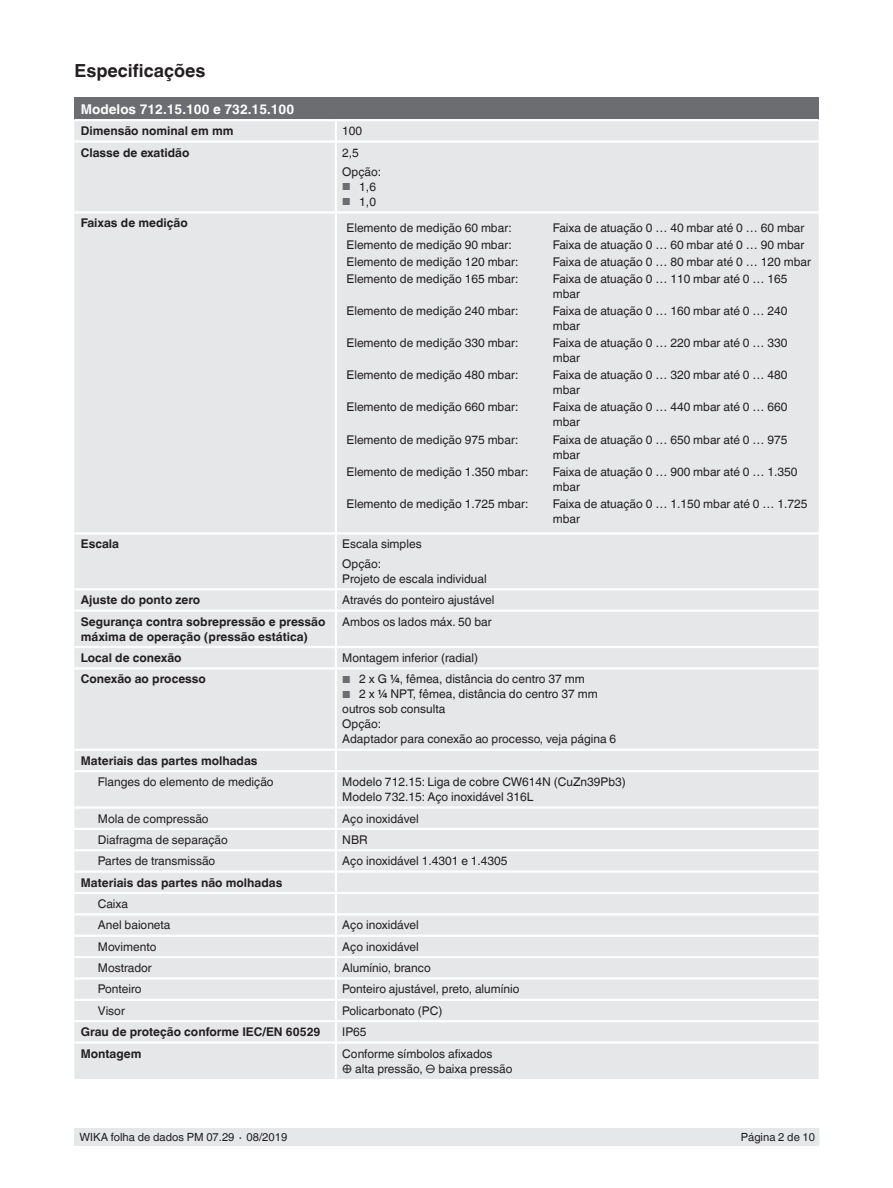
<style>
.page{position:relative;width:893px;height:1188px;background:#fff}
.page>*{position:absolute;margin:0;border:0;box-sizing:border-box;transform-origin:0 0}
.t1{font:700 18px "Helvetica World";color:#231f20}
.t2{font:700 13.5px "Helvetica World";color:#fff}
.t3{font:12px/15px "Helvetica World";color:#231f20}
.t4{font:700 12px/15px "Helvetica World";color:#231f20}
.t5{font:11.25px "Helvetica World";color:#231f20}
.s1{font-size:10.2px;color:#6c6d70}
.s2{font-weight:700}
</style>
<div class="page">
<div style="left:75px;top:1128px;width:744px;height:17px;background:#e6e7e9"></div>
<div style="left:74px;top:98px;width:745px;height:22px;background:#6c6d70"></div>
<div style="left:74px;top:121px;width:745px;height:958px;background:#e6e7e9"></div>
<hr style="left:74px;top:119px;width:262px;height:2px;background:#fff">
<hr style="left:336px;top:119px;width:483px;height:2px;background:#fff">
<hr style="left:335px;top:590px;width:2px;height:20px;background:#fff">
<hr style="left:335px;top:612px;width:2px;height:34px;background:#fff">
<hr style="left:336px;top:588px;width:483px;height:2px;background:#fff">
<hr style="left:336px;top:610px;width:483px;height:2px;background:#fff">
<hr style="left:336px;top:828px;width:483px;height:2px;background:#fff">
<hr style="left:336px;top:849px;width:483px;height:2px;background:#fff">
<hr style="left:336px;top:870px;width:483px;height:3px;background:#fff">
<hr style="left:336px;top:913px;width:483px;height:2px;background:#fff">
<hr style="left:336px;top:935px;width:483px;height:2px;background:#fff">
<hr style="left:336px;top:999px;width:483px;height:2px;background:#fff">
<hr style="left:336px;top:1020px;width:483px;height:2px;background:#fff">
<svg style="left:335px;top:121px;width:2px;height:19px"></svg>
<hr style="left:74px;top:140px;width:262px;height:3px;background:#fff">
<hr style="left:336px;top:140px;width:483px;height:3px;background:#fff">
<hr style="left:335px;top:143px;width:2px;height:68px;background:#fff">
<hr style="left:74px;top:211px;width:262px;height:3px;background:#fff">
<hr style="left:336px;top:211px;width:483px;height:3px;background:#fff">
<hr style="left:335px;top:214px;width:2px;height:318px;background:#fff">
<hr style="left:74px;top:532px;width:262px;height:3px;background:#fff">
<hr style="left:336px;top:532px;width:483px;height:3px;background:#fff">
<hr style="left:335px;top:535px;width:2px;height:53px;background:#fff">
<hr style="left:74px;top:588px;width:262px;height:2px;background:#fff">
<svg style="left:335px;top:751px;width:2px;height:19px"></svg>
<hr style="left:335px;top:772px;width:2px;height:34px;background:#fff">
<hr style="left:74px;top:892px;width:262px;height:2px;background:#fff">
<hr style="left:336px;top:892px;width:483px;height:2px;background:#fff">
<svg style="left:335px;top:809px;width:2px;height:104px"></svg>
<hr style="left:335px;top:915px;width:2px;height:20px;background:#fff">
<hr style="left:74px;top:956px;width:262px;height:2px;background:#fff">
<hr style="left:336px;top:956px;width:483px;height:2px;background:#fff">
<hr style="left:74px;top:977px;width:262px;height:3px;background:#fff">
<hr style="left:336px;top:977px;width:483px;height:3px;background:#fff">
<svg style="left:335px;top:937px;width:2px;height:104px"></svg>
<hr style="left:74px;top:749px;width:262px;height:2px;background:#fff">
<hr style="left:336px;top:749px;width:483px;height:2px;background:#fff">
<hr style="left:74px;top:610px;width:262px;height:2px;background:#fff">
<hr style="left:74px;top:646px;width:262px;height:2px;background:#fff">
<hr style="left:336px;top:646px;width:483px;height:2px;background:#fff">
<svg style="left:335px;top:648px;width:2px;height:19px"></svg>
<hr style="left:74px;top:667px;width:262px;height:3px;background:#fff">
<hr style="left:336px;top:667px;width:483px;height:3px;background:#fff">
<hr style="left:335px;top:670px;width:2px;height:79px;background:#fff">
<hr style="left:74px;top:770px;width:262px;height:2px;background:#fff">
<hr style="left:336px;top:770px;width:483px;height:2px;background:#fff">
<hr style="left:74px;top:806px;width:262px;height:3px;background:#fff">
<hr style="left:336px;top:806px;width:483px;height:3px;background:#fff">
<hr style="left:74px;top:828px;width:262px;height:2px;background:#fff">
<hr style="left:74px;top:849px;width:262px;height:2px;background:#fff">
<hr style="left:74px;top:870px;width:262px;height:3px;background:#fff">
<hr style="left:74px;top:913px;width:262px;height:2px;background:#fff">
<hr style="left:74px;top:935px;width:262px;height:2px;background:#fff">
<hr style="left:74px;top:999px;width:262px;height:2px;background:#fff">
<hr style="left:74px;top:1020px;width:262px;height:2px;background:#fff">
<hr style="left:74px;top:1041px;width:262px;height:3px;background:#fff">
<hr style="left:336px;top:1041px;width:483px;height:3px;background:#fff">
<hr style="left:335px;top:1044px;width:2px;height:35px;background:#fff">
<div style="left:342px;top:219px;width:477px;height:308px;background:#e6e7e9"></div>
<h1 class="t1" style="left:74px;top:60px;width:133px">Especificações</h1>
<p class="t2" style="left:81px;top:101px;width:215px">Modelos 712.15.100 e 732.15.100</p>
<p class="t4" style="left:81px;top:123px;width:154px">Dimensão nominal em mm</p>
<p class="t3" style="left:342px;top:123px;width:22px">100</p>
<p class="t4" style="left:81px;top:145px;width:110px">Classe de exatidão</p>
<p class="t3" style="left:342px;top:143px;width:40px;line-height:19.5px">2,5<br>Opção:</p>
<p class="t3" style="left:342px;top:179px;width:35px"><span class="s1">■</span> 1,6</p>
<p class="t3" style="left:342px;top:194px;width:35px"><span class="s1">■</span> 1,0</p>
<p class="t4" style="left:81px;top:216px;width:108px">Faixas de medição</p>
<p class="t3" style="left:347px;top:220px;width:167px">Elemento de medição 60 mbar:</p>
<p class="t3" style="left:553px;top:220px;width:253px">Faixa de atuação 0 … 40 mbar até 0 … 60 mbar</p>
<p class="t3" style="left:347px;top:237px;width:167px">Elemento de medição 90 mbar:</p>
<p class="t3" style="left:553px;top:237px;width:253px">Faixa de atuação 0 … 60 mbar até 0 … 90 mbar</p>
<p class="t3" style="left:347px;top:254px;width:174px">Elemento de medição 120 mbar:</p>
<p class="t3" style="left:553px;top:254px;width:260px">Faixa de atuação 0 … 80 mbar até 0 … 120 mbar</p>
<p class="t3" style="left:347px;top:271px;width:174px">Elemento de medição 165 mbar:</p>
<p class="t3" style="left:553px;top:271px;width:236px">Faixa de atuação 0 … 110 mbar até 0 … 165 mbar</p>
<p class="t3" style="left:347px;top:303px;width:174px">Elemento de medição 240 mbar:</p>
<p class="t3" style="left:553px;top:303px;width:236px">Faixa de atuação 0 … 160 mbar até 0 … 240 mbar</p>
<p class="t3" style="left:347px;top:336px;width:174px">Elemento de medição 330 mbar:</p>
<p class="t3" style="left:553px;top:336px;width:236px">Faixa de atuação 0 … 220 mbar até 0 … 330 mbar</p>
<p class="t3" style="left:347px;top:368px;width:174px">Elemento de medição 480 mbar:</p>
<p class="t3" style="left:553px;top:368px;width:236px">Faixa de atuação 0 … 320 mbar até 0 … 480 mbar</p>
<p class="t3" style="left:347px;top:400px;width:174px">Elemento de medição 660 mbar:</p>
<p class="t3" style="left:553px;top:400px;width:236px">Faixa de atuação 0 … 440 mbar até 0 … 660 mbar</p>
<p class="t3" style="left:347px;top:432px;width:174px">Elemento de medição 975 mbar:</p>
<p class="t3" style="left:553px;top:432px;width:236px">Faixa de atuação 0 … 650 mbar até 0 … 975 mbar</p>
<p class="t3" style="left:347px;top:464px;width:184px">Elemento de medição 1.350 mbar:</p>
<p class="t3" style="left:553px;top:464px;width:246px">Faixa de atuação 0 … 900 mbar até 0 … 1.350 mbar</p>
<p class="t3" style="left:347px;top:496px;width:184px">Elemento de medição 1.725 mbar:</p>
<p class="t3" style="left:553px;top:496px;width:256px">Faixa de atuação 0 … 1.150 mbar até 0 … 1.725 mbar</p>
<p class="t4" style="left:81px;top:537px;width:40px">Escala</p>
<p class="t3" style="left:342px;top:534px;width:81px;line-height:19.5px">Escala simples<br>Opção:</p>
<p class="t3" style="left:342px;top:571px;width:146px">Projeto de escala individual</p>
<p class="t4" style="left:81px;top:593px;width:121px">Ajuste do ponto zero</p>
<p class="t3" style="left:342px;top:593px;width:154px">Através do ponteiro ajustável</p>
<p class="t4" style="left:81px;top:614px;width:246px">Segurança contra sobrepressão e pressão máxima de operação (pressão estática)</p>
<p class="t3" style="left:342px;top:614px;width:151px">Ambos os lados máx. 50 bar</p>
<p class="t4" style="left:81px;top:650px;width:102px">Local de conexão</p>
<p class="t3" style="left:342px;top:650px;width:137px">Montagem inferior (radial)</p>
<p class="t4" style="left:81px;top:672px;width:127px">Conexão ao processo</p>
<p class="t3" style="left:342px;top:672px;width:244px"><span class="s1">■</span> 2 x G <span class="s2">¼</span>, fêmea, distância do centro 37 mm</p>
<p class="t3" style="left:342px;top:687px;width:275px"><span class="s1">■</span> 2 x <span class="s2">¼</span> NPT, fêmea, distância do centro 37 mm outros sob consulta<br>Opção:<br>Adaptador para conexão ao processo, veja página 6</p>
<p class="t4" style="left:81px;top:753px;width:178px">Materiais das partes molhadas</p>
<p class="t3" style="left:98px;top:775px;width:177px">Flanges do elemento de medição</p>
<p class="t3" style="left:342px;top:775px;width:285px">Modelo 712.15: Liga de cobre CW614N (CuZn39Pb3)<br>Modelo 732.15: Aço inoxidável 316L</p>
<p class="t3" style="left:98px;top:811px;width:112px">Mola de compressão</p>
<p class="t3" style="left:342px;top:811px;width:78px">Aço inoxidável</p>
<p class="t3" style="left:98px;top:832px;width:132px">Diafragma de separação</p>
<p class="t3" style="left:342px;top:832px;width:27px">NBR</p>
<p class="t3" style="left:98px;top:854px;width:119px">Partes de transmissão</p>
<p class="t3" style="left:342px;top:854px;width:167px">Aço inoxidável 1.4301 e 1.4305</p>
<p class="t4" style="left:81px;top:875px;width:203px">Materiais das partes não molhadas</p>
<p class="t3" style="left:98px;top:893px;width:74px;line-height:21.3px">Caixa<br>Anel baioneta</p>
<p class="t3" style="left:342px;top:918px;width:78px">Aço inoxidável</p>
<p class="t3" style="left:98px;top:939px;width:60px">Movimento</p>
<p class="t3" style="left:342px;top:939px;width:78px">Aço inoxidável</p>
<p class="t3" style="left:98px;top:960px;width:56px">Mostrador</p>
<p class="t3" style="left:342px;top:960px;width:90px">Alumínio, branco</p>
<p class="t3" style="left:98px;top:982px;width:45px">Ponteiro</p>
<p class="t3" style="left:342px;top:982px;width:179px">Ponteiro ajustável, preto, alumínio</p>
<p class="t3" style="left:98px;top:1003px;width:29px">Visor</p>
<p class="t3" style="left:342px;top:1003px;width:102px">Policarbonato (PC)</p>
<p class="t4" style="left:81px;top:1025px;width:241px">Grau de proteção conforme IEC/EN 60529</p>
<p class="t3" style="left:342px;top:1025px;width:26px">IP65</p>
<p class="t4" style="left:81px;top:1046px;width:62px">Montagem</p>
<p class="t3" style="left:342px;top:1046px;width:172px">Conforme símbolos afixados<br>⊕ alta pressão, ⊖ baixa pressão</p>
<p class="t5" style="left:80px;top:1131px;width:209px">WIKA folha de dados PM 07.29 ∙ 08/2019</p>
<p class="t5" style="left:741px;top:1131px;width:76px">Página 2 de 10</p>
</div>
